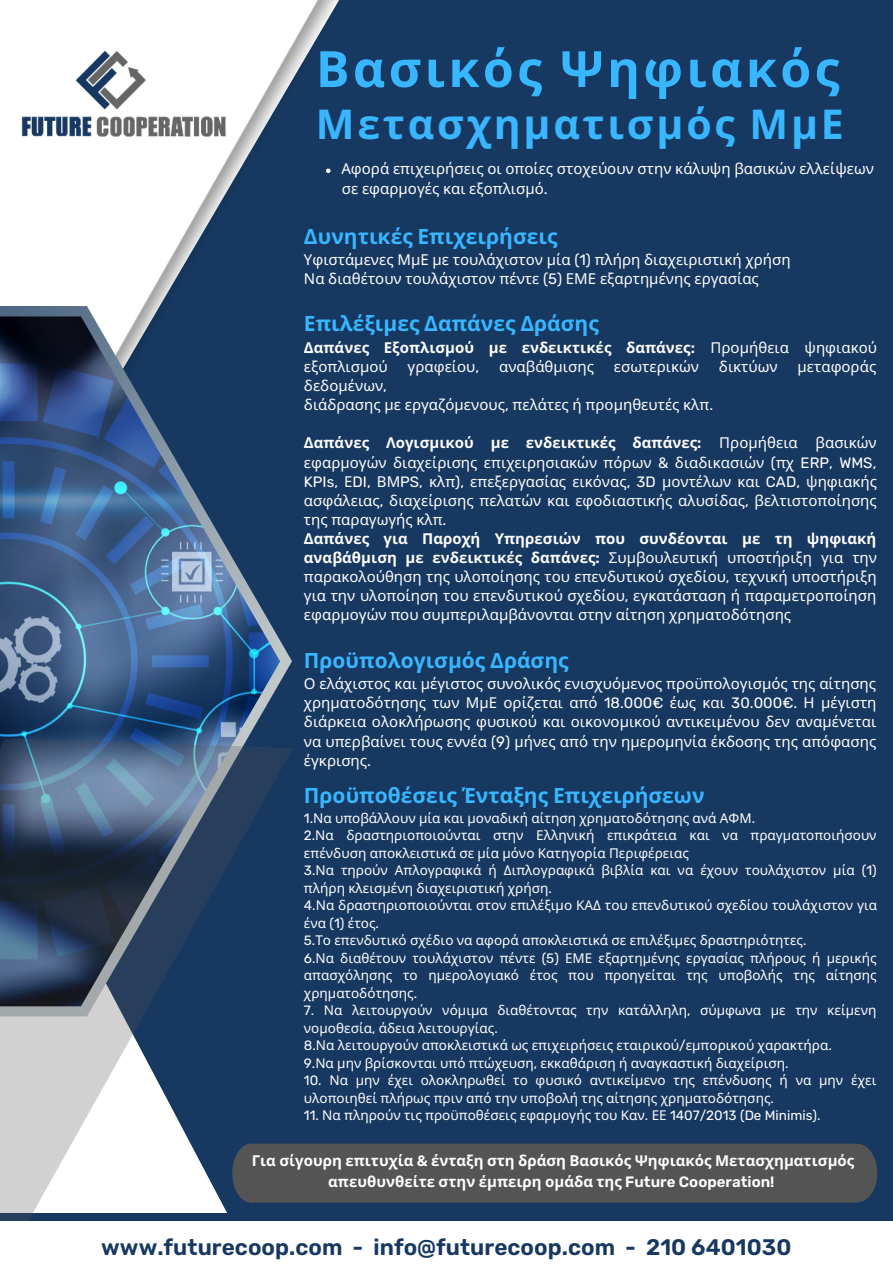
<style>
.page{position:relative;width:893px;height:1264px;background:#fff}
.page>*{position:absolute;margin:0;border:0;box-sizing:border-box;transform-origin:0 0}
.t1{font:700 50.1px "Noto Sans";letter-spacing:.065em;color:#38b6ff}
.t2{font:700 41.1px "Noto Sans";letter-spacing:.065em;color:#38b6ff}
.t3{font:600 22.5px "Rubik";color:#173860}
.t4{font:700 21px "Noto Sans";color:#38b6ff}
.t5{font:15px/19px "Noto Sans";color:#fff}
.t6{font:700 15px/19px "Noto Sans";color:#fff}
.t7{font:13.5px/17.5px "Noto Sans";color:#fff}
.s1{font-family:"Rubik"}
.s2{font-family:"Rubik";font-weight:600}
.s3{font-weight:400}
.s4{font-weight:700}
</style>
<div class="page">
<div style="left:0;top:0;width:892px;height:1262px;background:#173860"></div>
<img style="left:0;top:0;width:339px;height:306px">
<svg style="left:0;top:306px;width:292px;height:376px"></svg>
<img style="left:0;top:316px;width:280px;height:422px">
<div style="left:293px;top:1143px;width:584px;height:59px;background:#545454"></div>
<svg style="left:0;top:738px;width:293px;height:482px"></svg>
<img style="left:0;top:19px;width:277px;height:181px">
<div style="left:0;top:1220px;width:892px;height:42px;background:#fff"></div>
<svg style="left:326px;top:168px;width:4px;height:5px"></svg>
<h1 class="t1" style="left:316px;top:33px;width:525px">Βασικός Ψηφιακός</h1>
<h2 class="t2" style="left:316px;top:95px;width:529px">Μετασχηματισμός ΜμΕ</h2>
<p class="t5" style="left:341px;top:158px;width:534px;line-height:20.2px">Αφορά επιχειρήσεις οι οποίες στοχεύουν στην κάλυψη βασικών ελλείψεων σε εφαρμογές και εξοπλισμό<span class="s1">.</span></p>
<h3 class="t4" style="left:304px;top:221px;width:255px">Δυνητικές Επιχειρήσεις</h3>
<p class="t5" style="left:304px;top:250px;width:488px">Υφιστάμενες ΜμΕ με τουλάχιστον μία <span class="s1">(1)</span> πλήρη διαχειριστική χρήση<br>Να διαθέτουν τουλάχιστον πέντε <span class="s1">(5)</span> ΕΜΕ εξαρτημένης εργασίας</p>
<h3 class="t4" style="left:304px;top:309px;width:296px">Επιλέξιμες Δαπάνες Δράσης</h3>
<p class="t6" style="left:304px;top:337px;width:574px">Δαπάνες Εξοπλισμού με ενδεικτικές δαπάνες<span class="s2">:</span> <span class="s3">Προμήθεια ψηφιακού εξοπλισμού</span></p>
<p class="t5" style="left:407px;top:356px;width:73px">γραφείου<span class="s1">,</span></p>
<p class="t5" style="left:499px;top:356px;width:96px">αναβάθμισης</p>
<p class="t5" style="left:614px;top:356px;width:87px">εσωτερικών</p>
<p class="t5" style="left:718px;top:356px;width:60px">δικτύων</p>
<p class="t5" style="left:797px;top:356px;width:80px">μεταφοράς</p>
<p class="t5" style="left:304px;top:375px;width:410px">δεδομένων<span class="s1">,<br></span>διάδρασης με εργαζόμενους<span class="s1">,</span> πελάτες ή προμηθευτές κλπ<span class="s1">.</span></p>
<p class="t5" style="left:304px;top:433px;width:574px"><span class="s4">Δαπάνες Λογισμικού με ενδεικτικές δαπάνες</span><span class="s2">:</span> Προμήθεια βασικών εφαρμογών διαχείρισης επιχειρησιακών πόρων <span class="s1">&amp;</span> διαδικασιών <span class="s1">(</span>πχ <span class="s1">ERP, WMS, KPIs,</span> Ε<span class="s1">DI,</span> ΒΜ<span class="s1">PS,</span> κλπ<span class="s1">),</span> επεξεργασίας εικόνας<span class="s1">, 3D</span> μοντέλων και <span class="s1">CAD,</span> ψηφιακής ασφάλειας<span class="s1">,</span> διαχείρισης πελατών και εφοδιαστικής αλυσίδας<span class="s1">,</span> βελτιστοποίησης της παραγωγής κλπ<span class="s1">.<br></span><span class="s4">Δαπάνες για Παροχή Υπηρεσιών που συνδέονται με τη ψηφιακή αναβάθμιση με ενδεικτικές δαπάνες</span><span class="s2">:</span> Συμβουλευτική υποστήριξη για την παρακολούθηση της υλοποίησης του επενδυτικού σχεδίου<span class="s1">,</span> τεχνική υποστήριξη για την υλοποίηση του επενδυτικού σχεδίου<span class="s1">,</span> εγκατάσταση ή παραμετροποίηση εφαρμογών που συμπεριλαμβάνονται στην αίτηση χρηματοδότησης</p>
<h3 class="t4" style="left:304px;top:645px;width:266px">Προϋπολογισμός Δράσης</h3>
<p class="t5" style="left:304px;top:674px;width:574px;text-align:justify">Ο ελάχιστος και μέγιστος συνολικός ενισχυόμενος προϋπολογισμός της αίτησης χρηματοδότησης των ΜμΕ ορίζεται από <span class="s1">18.000€</span> έως και <span class="s1">30.000€.</span> Η μέγιστη διάρκεια ολοκλήρωσης φυσικού και οικονομικού αντικειμένου δεν αναμένεται να υπερβαίνει τους εννέα <span class="s1">(9)</span> μήνες από την ημερομηνία έκδοσης της απόφασης έγκρισης<span class="s1">.</span></p>
<h3 class="t4" style="left:304px;top:780px;width:402px">Προϋποθέσεις Ένταξης Επιχειρήσεων</h3>
<p class="t7" style="left:304px;top:808px;width:574px"><span class="s1">1.</span>Να υποβάλλουν μία και μοναδική αίτηση χρηματοδότησης ανά ΑΦΜ<span class="s1">.<br>2.</span>Να δραστηριοποιούνται στην Ελληνική επικράτεια και να πραγματοποιήσουν επένδυση αποκλειστικά σε μία μόνο Κατηγορία Περιφέρειας<br><span class="s1">3.</span>Να τηρούν Απλογραφικά ή Διπλογραφικά βιβλία και να έχουν τουλάχιστον μία <span class="s1">(1) </span>πλήρη κλεισμένη διαχειριστική χρήση<span class="s1">.<br>4.</span>Να δραστηριοποιούνται στον επιλέξιμο ΚΑΔ του επενδυτικού σχεδίου τουλάχιστον για ένα <span class="s1">(1)</span> έτος<span class="s1">.<br>5.</span>Το επενδυτικό σχέδιο να αφορά αποκλειστικά σε επιλέξιμες δραστηριότητες<span class="s1">.<br>6.</span>Να διαθέτουν τουλάχιστον πέντε <span class="s1">(5)</span> ΕΜΕ εξαρτημένης εργασίας πλήρους ή μερικής απασχόλησης το ημερολογιακό έτος που προηγείται της υποβολής της αίτησης χρηματοδότησης<span class="s1">.</span></p>
<p class="t7" style="left:304px;top:1001px;width:574px"><span class="s1">7.</span> Να λειτουργούν νόμιμα διαθέτοντας την κατάλληλη<span class="s1">,</span> σύμφωνα με την κείμενη νομοθεσία<span class="s1">,</span> άδεια λειτουργίας<span class="s1">.<br>8.</span>Να λειτουργούν αποκλειστικά ως επιχειρήσεις εταιρικού<span class="s1">/</span>εμπορικού χαρακτήρα<span class="s1">.<br>9.</span>Να μην βρίσκονται υπό πτώχευση<span class="s1">,</span> εκκαθάριση ή αναγκαστική διαχείριση<span class="s1">.</span></p>
<p class="t7" style="left:304px;top:1071px;width:574px"><span class="s1">10.</span> Να μην έχει ολοκληρωθεί το φυσικό αντικείμενο της επένδυσης ή να μην έχει υλοποιηθεί πλήρως πριν από την υποβολή της αίτησης χρηματοδότησης<span class="s1">.</span></p>
<p class="t7" style="left:304px;top:1106px;width:518px"><span class="s1">11.</span> Να πληρούν τις προϋποθέσεις εφαρμογής του Καν<span class="s1">.</span> ΕΕ <span class="s1">1407/2013 (De Minimis).</span></p>
<p class="t6" style="left:252px;top:1150px;width:604px;line-height:20.2px;text-align:center">Για σίγουρη επιτυχία <span class="s2">&amp;</span> ένταξη στη δράση Βασικός Ψηφιακός Μετασχηματισμός απευθυνθείτε στην έμπειρη ομάδα της <span class="s2">Future Cooperation!</span></p>
<h3 class="t3" style="left:101px;top:1233px;width:691px">www.futurecoop.com - info@futurecoop.com - 210 6401030</h3>
</div>
